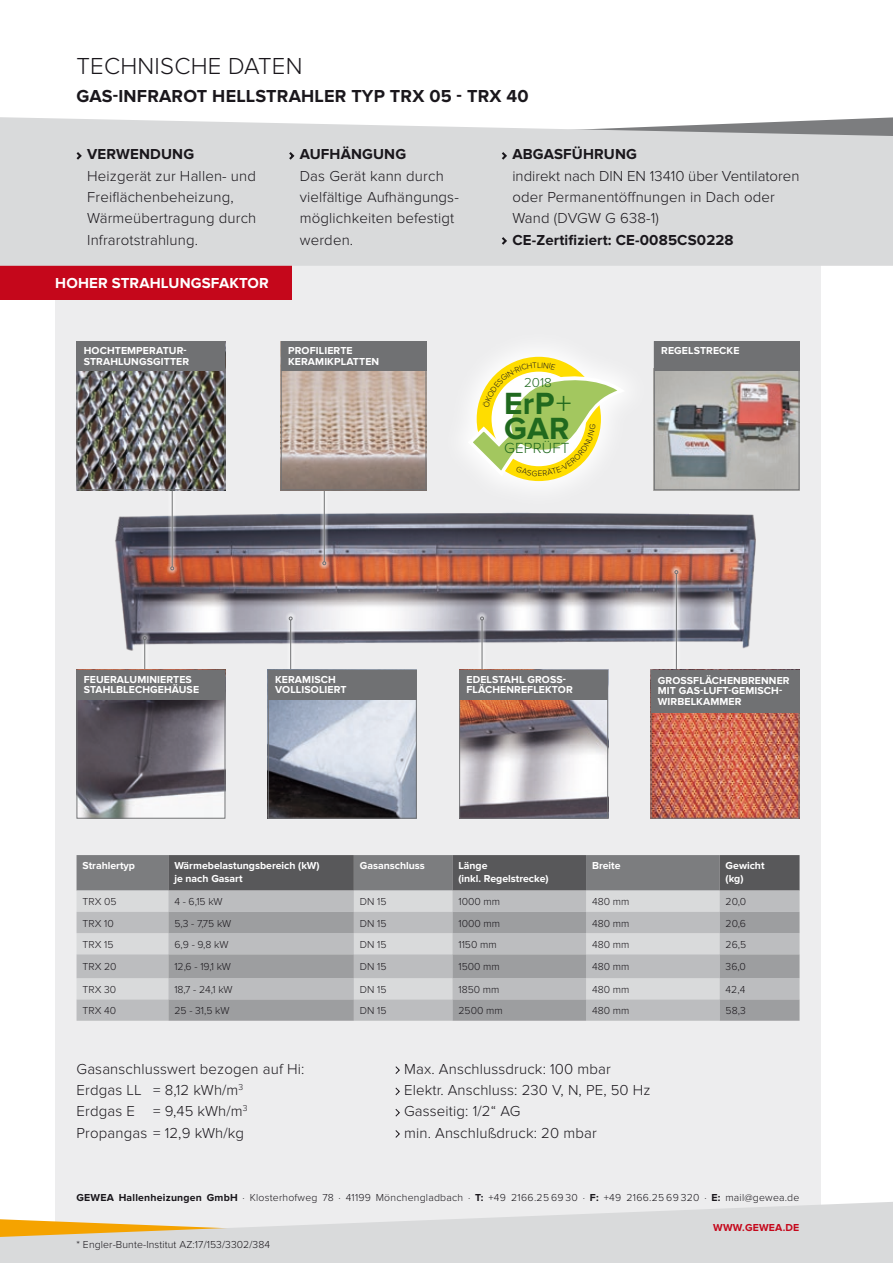
<style>
.page{position:relative;width:893px;height:1263px;background:#fff}
.page>*{position:absolute;margin:0;border:0;box-sizing:border-box;transform-origin:0 0}
.t1{font:700 31.8px/25.5px "Proxima Nova";letter-spacing:.01em;color:#20691e}
.t2{font:300 24px "Proxima Nova";letter-spacing:.01em;color:#1a171c}
.t3{font:700 18px "Proxima Nova";letter-spacing:.01em;color:#1a171c}
.t4{font:300 15.15px "Proxima Nova";letter-spacing:.01em;color:#20691e}
.t5{font:300 15px/21.3px "Proxima Nova";letter-spacing:.01em;color:#1a171c}
.t6{font:700 15px "Proxima Nova";letter-spacing:.01em;color:#1a171c}
.t7{font:700 15px "Proxima Nova";letter-spacing:.01em;color:#fff}
.t8{font:300 13.35px "Proxima Nova";color:#20691e}
.t9{font:700 10.5px/10.5px "Proxima Nova";letter-spacing:.01em;color:#fff}
.t10{font:300 10.5px "Proxima Nova";color:#1a171c}
.t11{font:300 10.5px "Proxima Nova";letter-spacing:.02em;color:#1a171c}
.t12{font:700 10.5px "Proxima Nova";letter-spacing:.02em;color:#c5071b}
.s1{font-weight:300}
.s2{font-weight:700}
</style>
<div class="page">
<div style="left:55px;top:266px;width:766px;height:970px;background:#ededee"></div>
<img style="left:98px;top:490px;width:697px;height:161px">
<svg style="left:395px;top:1066px;width:5px;height:8px"></svg>
<svg style="left:395px;top:1087px;width:5px;height:9px"></svg>
<svg style="left:395px;top:1109px;width:5px;height:8px"></svg>
<svg style="left:395px;top:1130px;width:5px;height:8px"></svg>
<svg style="left:77px;top:855px;width:723px;height:35px;background:#68696b"></svg>
<svg style="left:77px;top:890px;width:723px;height:131px;background:#c7c8ca"></svg>
<svg style="left:168px;top:912px;width:632px;height:109px;background:#b4b5b7"></svg>
<svg style="left:166px;top:490px;width:12px;height:84px"></svg>
<hr style="left:172px;top:490px;width:1px;height:77px;background:#707173">
<svg style="left:170px;top:566px;width:4px;height:4px"></svg>
<img style="left:79px;top:371px;width:144px;height:117px">
<div style="left:77px;top:341px;width:148px;height:149px;border:1px solid #707173"></div>
<div style="left:77px;top:341px;width:148px;height:30px;background:#707173"></div>
<svg style="left:318px;top:490px;width:12px;height:79px"></svg>
<hr style="left:324px;top:487px;width:1px;height:75px;background:#707173">
<svg style="left:322px;top:561px;width:4px;height:4px"></svg>
<img style="left:283px;top:370px;width:141px;height:118px">
<div style="left:281px;top:341px;width:145px;height:149px;border:1px solid #707173"></div>
<div style="left:281px;top:341px;width:145px;height:29px;background:#707173"></div>
<img style="left:656px;top:370px;width:141px;height:118px">
<div style="left:654px;top:341px;width:145px;height:149px;border:1px solid #707173"></div>
<div style="left:654px;top:341px;width:145px;height:29px;background:#707173"></div>
<svg style="left:0;top:1202px;width:893px;height:61px;fill:#d9dadb"></svg>
<svg style="left:670px;top:566px;width:12px;height:104px"></svg>
<hr style="left:676px;top:574px;width:1px;height:96px;background:#707173">
<svg style="left:674px;top:570px;width:4px;height:4px"></svg>
<img style="left:653px;top:712px;width:144px;height:105px">
<div style="left:651px;top:670px;width:148px;height:149px;border:1px solid #707173"></div>
<div style="left:651px;top:670px;width:148px;height:42px;background:#707173"></div>
<svg style="left:139px;top:632px;width:12px;height:38px"></svg>
<hr style="left:144px;top:639px;width:1px;height:31px;background:#707173">
<svg style="left:143px;top:636px;width:4px;height:4px"></svg>
<img style="left:79px;top:699px;width:144px;height:118px">
<div style="left:77px;top:670px;width:148px;height:149px;border:1px solid #707173"></div>
<div style="left:77px;top:670px;width:148px;height:29px;background:#707173"></div>
<svg style="left:285px;top:612px;width:12px;height:58px"></svg>
<hr style="left:290px;top:620px;width:1px;height:50px;background:#707173">
<svg style="left:289px;top:617px;width:4px;height:3px"></svg>
<img style="left:270px;top:699px;width:145px;height:118px">
<div style="left:268px;top:670px;width:149px;height:149px;border:1px solid #707173"></div>
<div style="left:268px;top:670px;width:149px;height:29px;background:#707173"></div>
<svg style="left:476px;top:612px;width:12px;height:58px"></svg>
<hr style="left:482px;top:620px;width:1px;height:50px;background:#707173">
<svg style="left:480px;top:617px;width:4px;height:3px"></svg>
<img style="left:461px;top:699px;width:145px;height:118px">
<div style="left:459px;top:670px;width:149px;height:149px;border:1px solid #707173"></div>
<div style="left:459px;top:670px;width:149px;height:29px;background:#707173"></div>
<div style="left:440px;top:328px;width:213px;height:182px;background:#ededee"></div>
<div style="left:0;top:266px;width:292px;height:34px;background:#c5071b"></div>
<div style="left:0;top:117px;width:893px;height:149px;background:#d9dadb"></div>
<svg style="left:74px;top:150px;width:9px;height:12px"></svg>
<svg style="left:500px;top:150px;width:9px;height:12px"></svg>
<svg style="left:500px;top:235px;width:9px;height:12px"></svg>
<svg style="left:287px;top:150px;width:9px;height:12px"></svg>
<svg style="left:467px;top:362px;width:158px;height:117px"></svg>
<h2 class="t2" style="left:77px;top:53px;width:227px">TECHNISCHE DATEN</h2>
<p class="t3" style="left:77px;top:86px;width:453px">GAS-INFRAROT HELLSTRAHLER TYP TRX 05 - TRX 40</p>
<p class="t6" style="left:87px;top:146px;width:108px">VERWENDUNG</p>
<p class="t5" style="left:87px;top:165px;width:171px">Heizgerät zur Hallen- und<br>Freiflächenbeheizung,<br>Wärmeübertragung durch<br>Infrarotstrahlung.</p>
<p class="t7" style="left:55px;top:274px;width:215px">HOHER STRAHLUNGSFAKTOR</p>
<p class="t6" style="left:300px;top:146px;width:108px">AUFHÄNGUNG</p>
<p class="t5" style="left:300px;top:165px;width:161px">Das Gerät kann durch vielfältige Aufhängungs&shy;möglichkeiten befestigt werden.</p>
<p class="t6" style="left:512px;top:146px;width:126px">ABGASFÜHRUNG</p>
<p class="t5" style="left:512px;top:165px;width:289px">indirekt nach DIN EN 13410 über Ventilatoren oder Permanentöffnungen in Dach oder<br>Wand (DVGW G 638-1)</p>
<p class="t6" style="left:512px;top:231px;width:223px">CE-Zertifiziert: CE-0085CS0228</p>
<p class="t9" style="left:84px;top:346px;width:107px">HOCHTEMPERATUR-<br>STRAHLUNGSGITTER</p>
<p class="t9" style="left:288px;top:345px;width:93px">PROFILIERTE<br>KERAMIKPLATTEN</p>
<p class="t9" style="left:661px;top:345px;width:80px">REGELSTRECKE</p>
<p class="t8" style="left:524px;top:375px;width:29px">2018</p>
<h1 class="t1" style="left:504px;top:391px;width:69px">ErP<span class="s1">+<br></span>GAR</h1>
<p class="t4" style="left:504px;top:440px;width:67px">GEPRÜFT</p>
<p class="t9" style="left:84px;top:674px;width:117px">FEUERALUMINIERTES<br>STAHLBLECHGEHÄUSE</p>
<p class="t9" style="left:275px;top:674px;width:73px">KERAMISCH<br>VOLLISOLIERT</p>
<p class="t9" style="left:466px;top:674px;width:108px">EDELSTAHL GROSS-<br>FLÄCHENREFLEKTOR</p>
<p class="t9" style="left:658px;top:675px;width:133px">GROSSFLÄCHENBRENNER<br>MIT GAS-LUFT-GEMISCH-<br>WIRBELKAMMER</p>
<p class="t9" style="left:83px;top:861px;width:54px">Strahlertyp</p>
<p class="t9" style="left:174px;top:860px;width:147px;line-height:12.6px">Wärmebelastungsbereich (kW) je nach Gasart</p>
<p class="t9" style="left:360px;top:861px;width:67px">Gasanschluss</p>
<p class="t9" style="left:458px;top:860px;width:92px;line-height:12.6px">Länge<br>(inkl. Regelstrecke)</p>
<p class="t9" style="left:592px;top:861px;width:30px">Breite</p>
<p class="t9" style="left:726px;top:860px;width:40px;line-height:12.6px">Gewicht (kg)</p>
<p class="t10" style="left:83px;top:896px;width:36px">TRX 05</p>
<p class="t10" style="left:174px;top:896px;width:50px">4 - 6,15 kW</p>
<p class="t10" style="left:360px;top:896px;width:28px">DN 15</p>
<p class="t10" style="left:458px;top:896px;width:43px">1000 mm</p>
<p class="t10" style="left:592px;top:896px;width:39px">480 mm</p>
<p class="t10" style="left:726px;top:896px;width:22px">20,0</p>
<p class="t10" style="left:83px;top:917px;width:33px">TRX 10</p>
<p class="t10" style="left:174px;top:917px;width:58px">5,3 - 7,75 kW</p>
<p class="t10" style="left:360px;top:917px;width:28px">DN 15</p>
<p class="t10" style="left:458px;top:917px;width:43px">1000 mm</p>
<p class="t10" style="left:592px;top:917px;width:39px">480 mm</p>
<p class="t10" style="left:726px;top:917px;width:22px">20,6</p>
<p class="t10" style="left:83px;top:938px;width:32px">TRX 15</p>
<p class="t10" style="left:174px;top:938px;width:56px">6,9 - 9,8 kW</p>
<p class="t10" style="left:360px;top:938px;width:28px">DN 15</p>
<p class="t10" style="left:458px;top:938px;width:40px">1150 mm</p>
<p class="t10" style="left:592px;top:938px;width:39px">480 mm</p>
<p class="t10" style="left:726px;top:938px;width:22px">26,5</p>
<p class="t10" style="left:83px;top:961px;width:36px">TRX 20</p>
<p class="t10" style="left:174px;top:961px;width:58px">12,6 - 19,1 kW</p>
<p class="t10" style="left:360px;top:961px;width:28px">DN 15</p>
<p class="t10" style="left:458px;top:961px;width:43px">1500 mm</p>
<p class="t10" style="left:592px;top:961px;width:39px">480 mm</p>
<p class="t10" style="left:726px;top:961px;width:22px">36,0</p>
<p class="t10" style="left:83px;top:983px;width:35px">TRX 30</p>
<p class="t10" style="left:174px;top:983px;width:60px">18,7 - 24,1 kW</p>
<p class="t10" style="left:360px;top:983px;width:28px">DN 15</p>
<p class="t10" style="left:458px;top:983px;width:43px">1850 mm</p>
<p class="t10" style="left:592px;top:983px;width:39px">480 mm</p>
<p class="t10" style="left:726px;top:983px;width:21px">42,4</p>
<p class="t10" style="left:83px;top:1005px;width:35px">TRX 40</p>
<p class="t10" style="left:174px;top:1005px;width:57px">25 - 31,5 kW</p>
<p class="t10" style="left:360px;top:1005px;width:28px">DN 15</p>
<p class="t10" style="left:458px;top:1005px;width:46px">2500 mm</p>
<p class="t10" style="left:592px;top:1005px;width:39px">480 mm</p>
<p class="t10" style="left:726px;top:1005px;width:22px">58,3</p>
<p class="t5" style="left:77px;top:1058px;width:229px">Gasanschlusswert bezogen auf Hi:<br>Erdgas LL = 8,12 kWh/m<sup>3<br></sup>Erdgas E = 9,45 kWh/m<sup>3<br></sup>Propangas = 12,9 kWh/kg</p>
<p class="t5" style="left:404px;top:1058px;width:248px">Max. Anschlussdruck: 100 mbar<br>Elektr. Anschluss: 230 V, N, PE, 50 Hz<br>Gasseitig: 1/2“ AG<br>min. Anschlußdruck: 20 mbar</p>
<p class="t11" style="left:77px;top:1192px;width:724px"><span class="s2">GEWEA Hallenheizungen GmbH</span> · Klosterhofweg 78 · 41199 Mönchengladbach · <span class="s2">T:</span> +49 2166.25 69 30 · <span class="s2">F:</span> +49 2166.25 69 320 · <span class="s2">E:</span> mail@gewea.de</p>
<p class="t12" style="left:713px;top:1221px;width:88px">WWW.GEWEA.DE</p>
<p class="t10" style="left:77px;top:1238px;width:195px">* Engler-Bunte-Institut AZ:17/153/3302/384</p>
</div>
